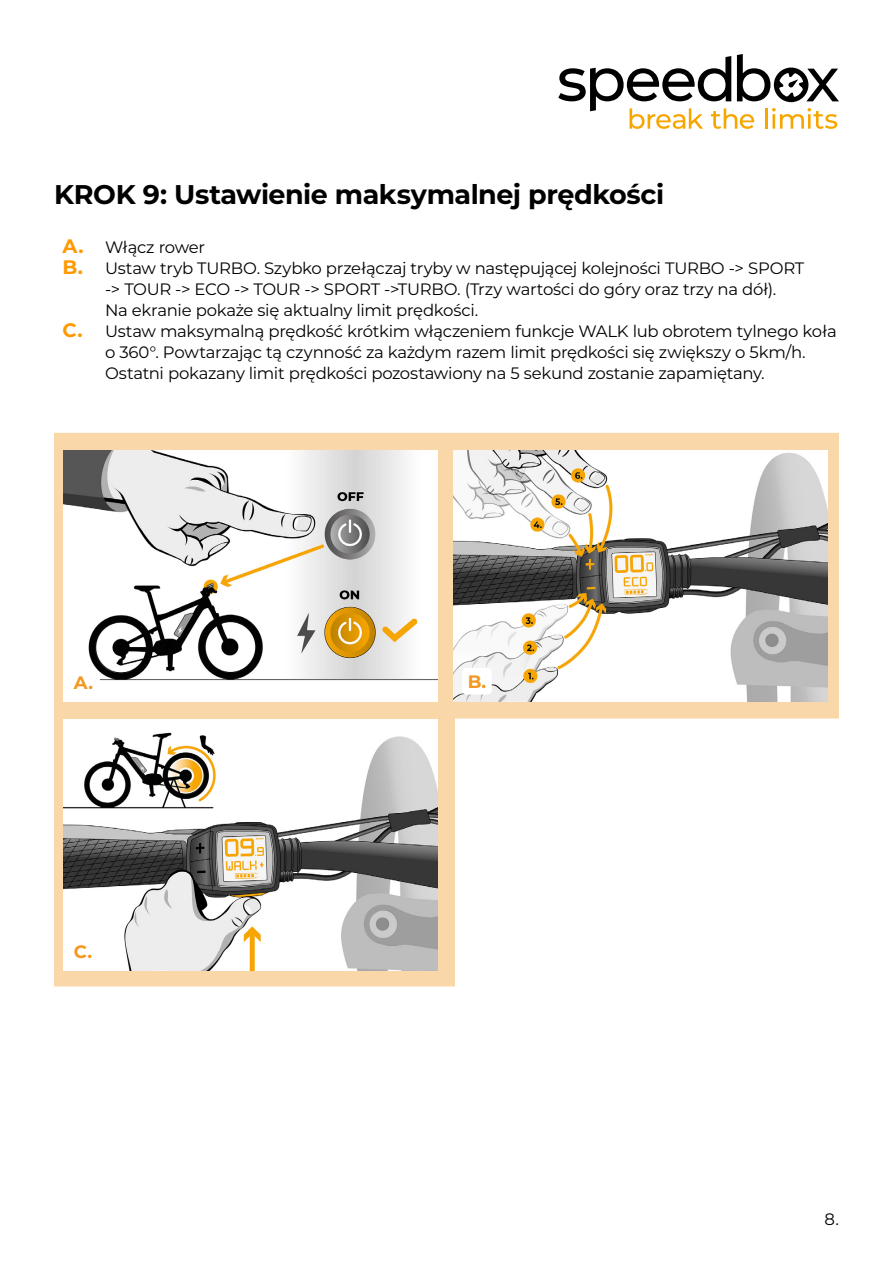
<style>
.page{position:relative;width:893px;height:1263px;background:#fff}
.page>*{position:absolute;margin:0;border:0;box-sizing:border-box;transform-origin:0 0}
.Krok_nadpis{font:700 27px "Montserrat";letter-spacing:-.02em;color:#000}
.t1{font:700 18px "Montserrat";color:#f4971e}
.t2{font:16.5px/21px "Montserrat";letter-spacing:-.02em;color:#000}
.s1{font-weight:700;font-size:19.5px;color:#f90}
</style>
<div class="page">
<svg style="left:558px;top:54px;width:281px;height:75px"></svg>
<svg style="left:54px;top:433px;width:785px;height:553px"></svg>
<img style="left:64px;top:451px;width:374px;height:250px">
<img style="left:454px;top:450px;width:374px;height:251px">
<img style="left:64px;top:719px;width:374px;height:251px">
<div style="left:462px;top:668px;width:30px;height:26px;background:#fff;border-radius:4px"></div>
<p class="Krok_nadpis" style="left:54px;top:175px;width:612px">KROK 9: Ustawienie maksymalnej prędkości</p>
<p class="t2" style="left:63px;top:236px;width:144px"><span class="s1">A.</span> Włącz rower</p>
<p class="t2" style="left:105px;top:257px;width:701px;text-indent:-43px"><span class="s1">B.</span> Ustaw tryb TURBO. Szybko przełączaj tryby w następującej kolejności TURBO -&gt; SPORT -&gt; TOUR -&gt; ECO -&gt; TOUR -&gt; SPORT -&gt;TURBO. (Trzy wartości do góry oraz trzy na dół).<br>Na ekranie pokaże się aktualny limit prędkości.</p>
<p class="t2" style="left:105px;top:320px;width:733px;text-indent:-43px"><span class="s1">C.</span> Ustaw maksymalną prędkość krótkim włączeniem funkcje WALK lub obrotem tylnego koła o 360°. Powtarzając tą czynność za każdym razem limit prędkości się zwiększy o 5km/h.<br>Ostatni pokazany limit prędkości pozostawiony na 5 sekund zostanie zapamiętany.</p>
<p class="t1" style="left:74px;top:670px;width:21px">A.</p>
<p class="t1" style="left:74px;top:938px;width:20px">C.</p>
<p class="t1" style="left:468px;top:669px;width:20px">B.</p>
<p class="t2" style="left:825px;top:1208px;width:16px">8.</p>
</div>
